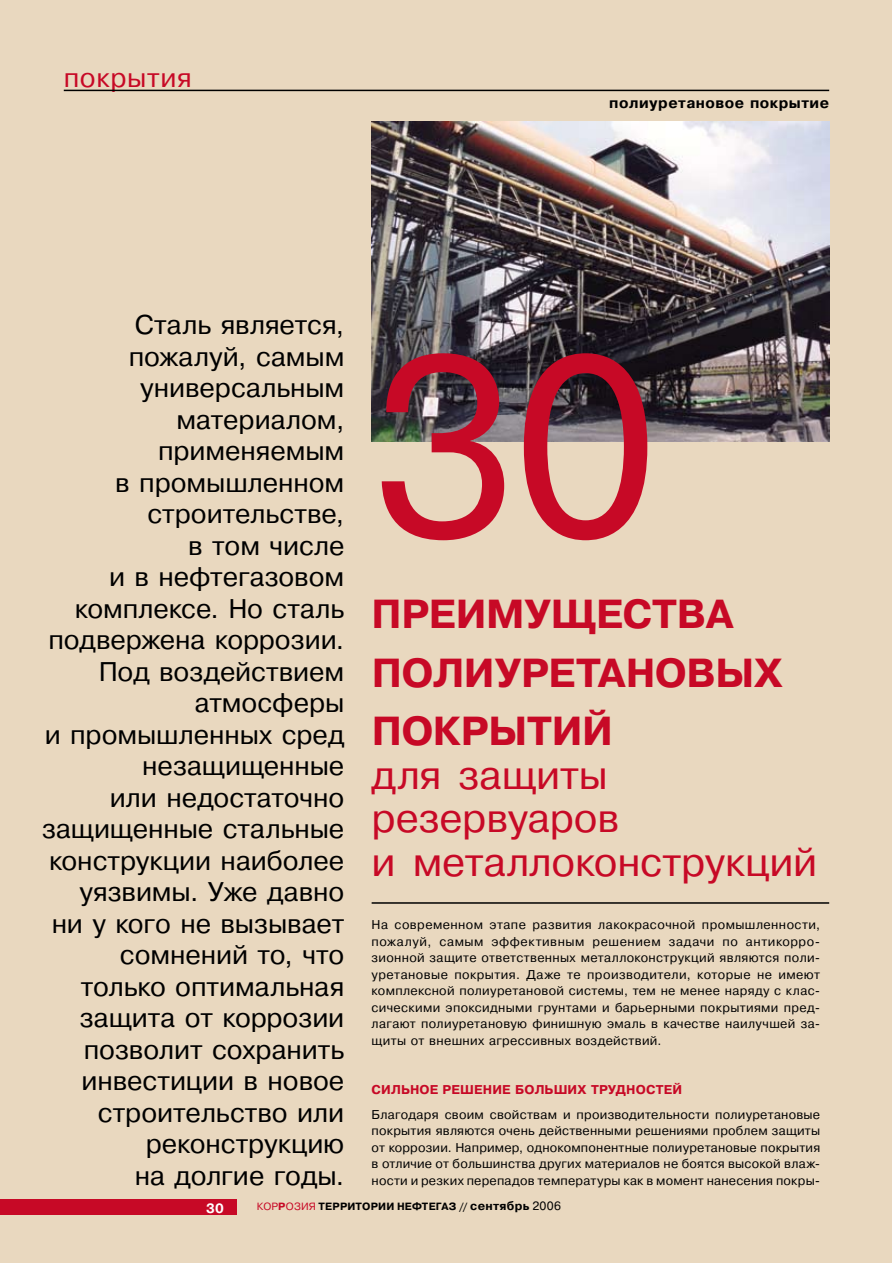
<style>
.page{position:relative;width:893px;height:1263px;background:#fff}
.page>*{position:absolute;margin:0;border:0;box-sizing:border-box;transform-origin:0 0}
.t1{font:252px "Pragmatica C";color:#c70926}
.t2{font:40.5px/43.5px "Pragmatica C";letter-spacing:-.005em;color:#c70926}
.t3{font:700 40.5px "Pragmatica C";letter-spacing:-.005em;color:#c70926}
.t4{font:27px/31.5px "Pragmatica C";color:#000;text-align:right}
.t5{font:27px "Pragmatica C";letter-spacing:.025em;color:#c70926}
.t6{font:700 15px "Pragmatica C";letter-spacing:.035em;color:#000}
.t7{font:700 13.5px "Pragmatica C";color:#fff}
.t8{font:12.75px/16.5px "Pragmatica C";letter-spacing:.025em;color:#000}
.t9{font:700 12.75px "Pragmatica C";letter-spacing:.01em;color:#c70926}
.t10{font:700 10.5px "Pragmatica C";letter-spacing:.015em;color:#000}
.s1{font-weight:400;color:#c70926}
.s2{color:#c70926}
.s3{font-size:12px}
.s4{font-weight:400;font-size:12px}
</style>
<div class="page">
<div style="left:0;top:0;width:891px;height:1263px;background:#e9d8bf"></div>
<hr style="left:64px;top:90px;width:765px;height:1px;background:#000">
<div style="left:0;top:1199px;width:237px;height:16px;background:#c70926"></div>
<img style="left:372px;top:121px;width:457px;height:320px">
<hr style="left:372px;top:902px;width:457px;height:2px;background:#000">
<h3 class="t5" style="left:64px;top:63px;width:129px">покрытия</h3>
<p class="t6" style="left:609px;top:95px;width:221px">полиуретановое покрытие</p>
<p class="t4" style="left:42px;top:309px;width:304px">Сталь является, пожалуй, самым универсальным материалом, применяемым<br>в промышленном строительстве,<br>в том числе<br>и в нефтегазовом комплексе. Но сталь подвержена коррозии.<br>Под воздействием атмосферы<br>и промышленных сред незащищенные<br>или недостаточно защищенные стальные конструкции наиболее уязвимы. Уже давно ни у кого не вызывает сомнений то, что только оптимальная защита от коррозии позволит сохранить инвестиции в новое строительство или реконструкцию<br>на долгие годы.</p>
<h1 class="t1" style="left:372px;top:308px;width:289px">30</h1>
<h2 class="t3" style="left:372px;top:592px;width:61px">Преиму</h2>
<h2 class="t3" style="left:551px;top:592px;width:74px">щества</h2>
<h2 class="t3" style="left:372px;top:650px;width:30px">полиуретанов</h2>
<h2 class="t3" style="left:715px;top:650px;width:69px">ых</h2>
<h2 class="t3" style="left:372px;top:709px;width:30px">покр</h2>
<h2 class="t3" style="left:488px;top:709px;width:126px">ытий</h2>
<h2 class="t2" style="left:372px;top:753px;width:447px">для защиты резервуаров<br>и металлоконструкций</h2>
<p class="t8" style="left:372px;top:916px;width:450px">На современном этапе разви-тия лакокрасочной про-мыш-лен-но-сти, пожалуй, самым эффек-тив-ным решением задачи по антикор-ро&shy;зионной защите ответст-венных металлоконструкций являются поли&shy;уре-тановые покрытия. Даже те про-изводители, которые не име-ют ком- плексной полиуретановой сис-темы, тем не менее наряду с клас&shy;сическими эпоксидными грун-тами и барьерными покрытиями пред&shy;лагают полиуретановую финишную эмаль в качестве наилучшей за&shy;щиты от внешних агрессивных воздействий.</p>
<p class="t9" style="left:372px;top:1083px;width:49px">Сил ьное</p>
<p class="t9" style="left:443px;top:1083px;width:11px">решение</p>
<p class="t9" style="left:515px;top:1083px;width:86px">бол ьших труд-носте</p>
<p class="t9" style="left:672px;top:1083px;width:11px">й</p>
<p class="t8" style="left:372px;top:1106px;width:450px">Благодаря своим свойствам и произ-водительности полиуретановые пок-ры-тия являются очень дейст-вен- ными решениями проблем защи-ты от коррозии. Например, одно-компонентные полиуретановые покры-тия в отличие от большинства других материалов не боятся высокой влаж&shy;ности и резких перепадов темпе-ратуры как в момент нанесения покры-</p>
<p class="t7" style="left:206px;top:1200px;width:19px">30</p>
<p class="t10" style="left:257px;top:1200px;width:306px"><span class="s1">КОР</span><span class="s2">Р</span><span class="s1">ОЗИЯ</span> ТЕРРИТОРИИ НЕФТЕГАЗ // <span class="s3">сентябрь</span> <span class="s4">2006</span></p>
</div>
